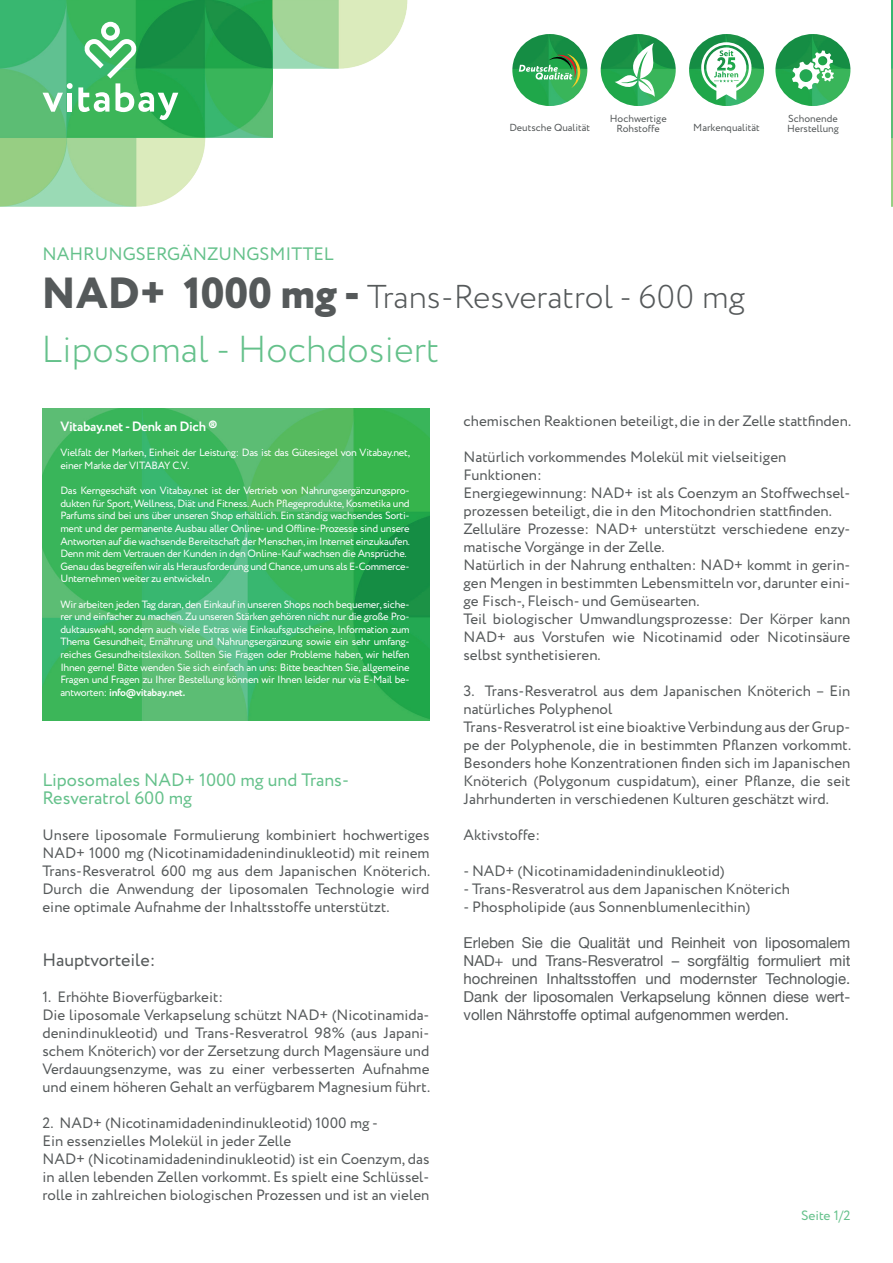
<style>
.page{position:relative;width:893px;height:1263px;background:#fff}
.page>*{position:absolute;margin:0;border:0;box-sizing:border-box;transform-origin:0 0}
.t1{font:300 37.5px "Circe";color:#65c18b}
.t2{font:300 33px "Circe";color:#55595a}
.t3{font:18px/18px "Circe";color:#65c18b}
.t4{font:18px "Circe";color:#55595a}
.t5{font:15px/18px "Circe";color:#55595a}
.t6{font:15px/18px "Helvetica Neue";color:#55595a;text-align:justify}
.t7{font:700 13.5px "Circe";letter-spacing:-.025em;color:#fff}
.t8{font:13.5px "Circe";color:#65c18b}
.t9{font:10.5px/12.6px "Circe";letter-spacing:-.025em;color:#fff}
.t10{font:10.2px/10.6px "Circe";color:#55595a}
.s1{font-weight:800;font-size:43.5px}
.s2{font-weight:700}
</style>
<div class="page">
<img style="left:0;top:0;width:272px;height:206px">
<img style="left:273px;top:0;width:135px;height:68px">
<svg style="left:43px;top:22px;width:135px;height:98px"></svg>
<img style="left:892px;top:0;width:1px;height:206px">
<img style="left:512px;top:34px;width:75px;height:72px">
<img style="left:601px;top:34px;width:75px;height:72px">
<svg style="left:615px;top:43px;width:46px;height:54px"></svg>
<img style="left:689px;top:34px;width:75px;height:72px">
<img style="left:775px;top:34px;width:75px;height:72px">
<svg style="left:792px;top:51px;width:42px;height:39px"></svg>
<img style="left:43px;top:408px;width:386px;height:312px">
<svg style="left:519px;top:54px;width:62px;height:34px"></svg>
<svg style="left:701px;top:42px;width:50px;height:58px"></svg>
<p class="t3" style="left:43px;top:245px;width:293px">NAHRUNGSERGÄNZUNGSMITTEL</p>
<p class="t10" style="left:509px;top:123px;width:82px">Deutsche Qualität</p>
<p class="t10" style="left:693px;top:123px;width:68px">Markenqualität</p>
<p class="t10" style="left:787px;top:113px;width:53px">Schonende<br>Herstellung</p>
<p class="t10" style="left:610px;top:113px;width:58px;text-align:center">Hochwertige<br>Rohstoffe</p>
<h2 class="t2" style="left:42px;top:275px;width:705px"><span class="s1">NAD+ 1000 mg -</span> Trans-Resveratrol - 600 mg</h2>
<h1 class="t1" style="left:42px;top:325px;width:399px">Liposomal - Hochdosiert</h1>
<p class="t7" style="left:60px;top:417px;width:158px">Vitabay.net - Denk an Dich ®</p>
<p class="t9" style="left:60px;top:447px;width:351px">Vielfalt der Marken, Einheit der Leistung: Das ist das Gütesiegel von Vitabay.net, einer Marke der VITABAY C.V.</p>
<p class="t9" style="left:60px;top:485px;width:351px">Das Kerngeschäft von Vitabay.net ist der Vertrieb von Nahrungsergänzungspro&shy;dukten für Sport, Wellness, Diät und Fitness. Auch Pflegeprodukte, Kosmetika und Parfums sind bei uns über unseren Shop erhältlich. Ein ständig wachsendes Sorti&shy;ment und der permanente Ausbau aller Online- und Offline-Prozesse sind unsere Antworten auf die wachsende Bereitschaft der Menschen, im Internet einzukaufen.<br>Denn mit dem Vertrauen der Kunden in den Online-Kauf wachsen die Ansprüche.<br>Genau das begreifen wir als Herausforderung und Chance, um uns als E-Commerce-Unternehmen weiter zu entwickeln.</p>
<p class="t9" style="left:60px;top:598px;width:351px;text-align:justify">Wir arbeiten jeden Tag daran, den Einkauf in unseren Shops noch bequemer, siche&shy;rer und einfacher zu machen. Zu unseren Stärken gehören nicht nur die große Pro&shy;duktauswahl, sondern auch viele Extras wie Einkaufsgutscheine, Information zum Thema Gesundheit, Ernährung und Nahrungsergänzung sowie ein sehr umfang&shy;reiches Gesundheitslexikon. Sollten Sie Fragen oder Probleme haben, wir helfen Ihnen gerne! Bitte wenden Sie sich einfach an uns: Bitte beachten Sie, allgemeine Fragen und Fragen zu Ihrer Bestellung können wir Ihnen leider nur via E-Mail be&shy;antworten: <span class="s2">info@vitabay.net.</span></p>
<p class="t3" style="left:43px;top:771px;width:308px">Liposomales NAD+ 1000 mg und Trans-<br>Resveratrol 600 mg</p>
<p class="t5" style="left:43px;top:826px;width:389px;text-align:justify">Unsere liposomale Formulierung kombiniert hochwertiges NAD+ 1000 mg (Nicotinamidadenindinukleotid) mit reinem Trans-Resveratrol 600 mg aus dem Japanischen Knöterich.<br>Durch die Anwendung der liposomalen Technologie wird eine optimale Aufnahme der Inhaltsstoffe unterstützt.</p>
<p class="t4" style="left:43px;top:948px;width:115px">Hauptvorteile:</p>
<p class="t5" style="left:43px;top:988px;width:389px">1. Erhöhte Bioverfügbarkeit:<br>Die liposomale Verkapselung schützt NAD+ (Nicotinamida&shy;denindinukleotid) und Trans-Resveratrol 98% (aus Japani&shy;schem Knöterich) vor der Zersetzung durch Magensäure und Verdauungsenzyme, was zu einer verbesserten Aufnahme und einem höheren Gehalt an verfügbarem Magnesium führt.</p>
<p class="t5" style="left:43px;top:1114px;width:388px">2. NAD+ (Nicotinamidadenindinukleotid) 1000 mg -<br>Ein essenzielles Molekül in jeder Zelle<br>NAD+ (Nicotinamidadenindinukleotid) ist ein Coenzym, das in allen lebenden Zellen vorkommt. Es spielt eine Schlüssel&shy;rolle in zahlreichen biologischen Prozessen und ist an vielen</p>
<p class="t5" style="left:463px;top:412px;width:389px">chemischen Reaktionen beteiligt, die in der Zelle stattfinden.</p>
<p class="t5" style="left:463px;top:448px;width:388px">Natürlich vorkommendes Molekül mit vielseitigen Funktionen:<br>Energiegewinnung: NAD+ ist als Coenzym an Stoffwechsel&shy;prozessen beteiligt, die in den Mitochondrien stattfinden.<br>Zelluläre Prozesse: NAD+ unterstützt verschiedene enzy&shy;matische Vorgänge in der Zelle.<br>Natürlich in der Nahrung enthalten: NAD+ kommt in gerin&shy;gen Mengen in bestimmten Lebensmitteln vor, darunter eini&shy;ge Fisch-, Fleisch- und Gemüsearten.<br>Teil biologischer Umwandlungsprozesse: Der Körper kann NAD+ aus Vorstufen wie Nicotinamid oder Nicotinsäure selbst synthetisieren.</p>
<p class="t5" style="left:463px;top:682px;width:389px">3. Trans-Resveratrol aus dem Japanischen Knöterich – Ein natürliches Polyphenol<br>Trans-Resveratrol ist eine bioaktive Verbindung aus der Grup&shy;pe der Polyphenole, die in bestimmten Pflanzen vorkommt.<br>Besonders hohe Konzentrationen finden sich im Japanischen Knöterich (Polygonum cuspidatum), einer Pflanze, die seit Jahrhunderten in verschiedenen Kulturen geschätzt wird.</p>
<p class="t5" style="left:463px;top:826px;width:78px">Aktivstoffe:</p>
<p class="t5" style="left:463px;top:862px;width:263px">- NAD+ (Nicotinamidadenindinukleotid)</p>
<p class="t5" style="left:463px;top:880px;width:328px">- Trans-Resveratrol aus dem Japanischen Knöterich</p>
<p class="t5" style="left:463px;top:898px;width:288px">- Phospholipide (aus Sonnenblumenlecithin)</p>
<p class="t6" style="left:463px;top:934px;width:388px">Erleben Sie die Qualität und Reinheit von liposomalem NAD+ und Trans-Resveratrol – sorgfältig formuliert mit hochreinen Inhaltsstoffen und modernster Technologie.<br>Dank der liposomalen Verkapselung können diese wert&shy;vollen Nährstoffe optimal aufgenommen werden.</p>
<p class="t8" style="left:801px;top:1207px;width:51px">Seite 1/2</p>
</div>
